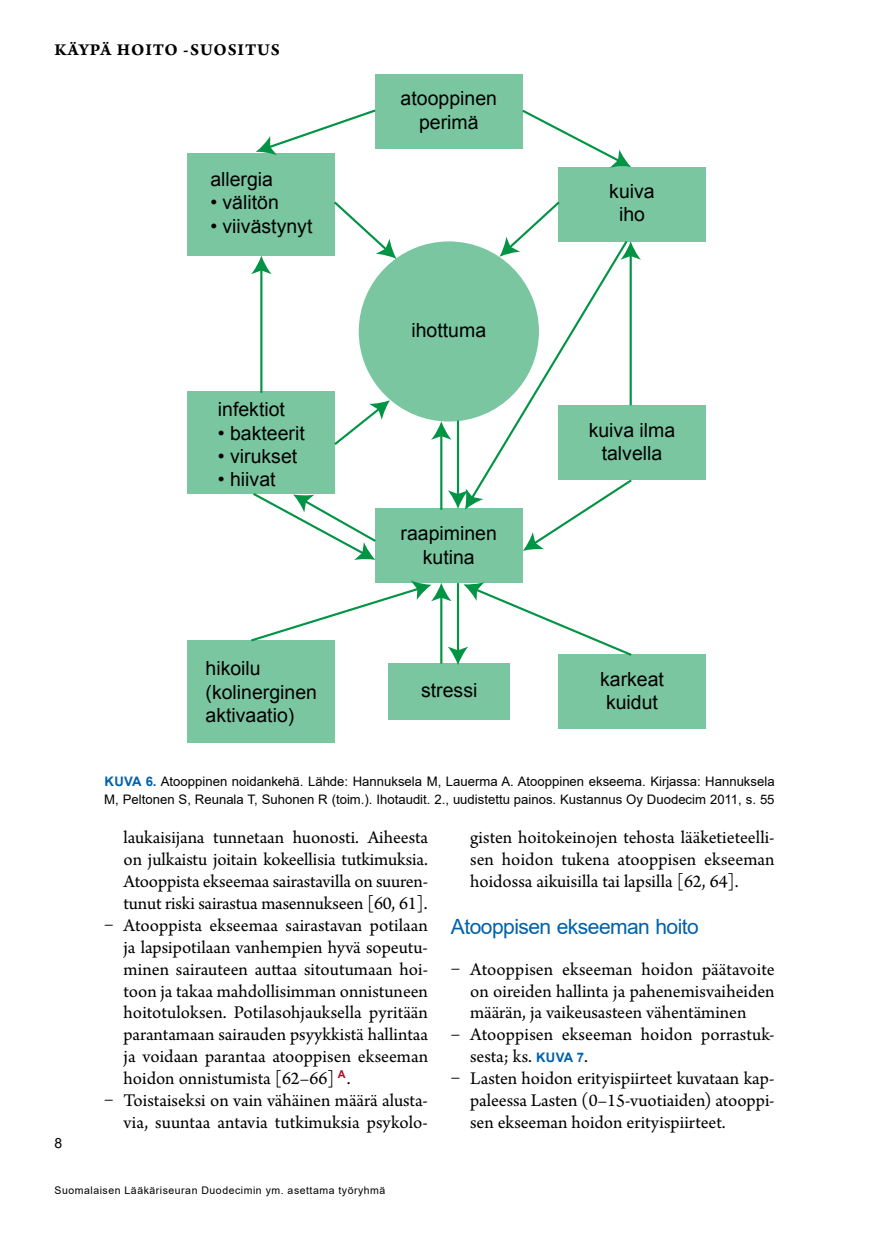
<style>
.page{position:relative;width:874px;height:1241px;background:#fff}
.page>*{position:absolute;margin:0;border:0;box-sizing:border-box;transform-origin:0 0}
.t1{font:21px "Arial";letter-spacing:-.025em;color:#0061aa}
.t2{font:19.43px/23.3px "Arial";color:#000;text-align:center}
.t3{font:18.9px/21.9px "Arno Pro";color:#000;text-align:justify}
.t4{font:17.5px "Arno Pro Bold Sm Text";letter-spacing:.05em;color:#000}
.t5{font:14px "Arial";color:#000}
.t6{font:13.12px/17.5px "Arial";color:#000}
.t7{font:10.5px "Arial";letter-spacing:.05em;color:#000}
.s1{font-weight:700;color:#0061aa}
.s2{font-family:"Arial";font-weight:700;font-size:13.12px;color:#0061aa}
</style>
<div class="page">
<div style="left:557px;top:167px;width:148px;height:74px;background:#79c6a0"></div>
<div style="left:374px;top:74px;width:148px;height:74px;background:#79c6a0"></div>
<div style="left:557px;top:405px;width:148px;height:75px;background:#79c6a0"></div>
<div style="left:374px;top:508px;width:148px;height:75px;background:#79c6a0"></div>
<div style="left:557px;top:654px;width:148px;height:74px;background:#79c6a0"></div>
<div style="left:187px;top:153px;width:148px;height:102px;background:#79c6a0"></div>
<div style="left:187px;top:391px;width:148px;height:103px;background:#79c6a0"></div>
<div style="left:187px;top:640px;width:148px;height:102px;background:#79c6a0"></div>
<div style="left:388px;top:663px;width:122px;height:57px;background:#79c6a0"></div>
<div style="left:358px;top:241px;width:180px;height:180px;background:#79c6a0;border-radius:50%"></div>
<svg style="left:256px;top:108px;width:121px;height:47px"></svg>
<svg style="left:519px;top:108px;width:111px;height:60px"></svg>
<svg style="left:331px;top:201px;width:65px;height:58px"></svg>
<hr style="left:260px;top:269px;width:2px;height:124px;background:#009444">
<svg style="left:251px;top:256px;width:20px;height:18px"></svg>
<svg style="left:251px;top:580px;width:381px;height:85px"></svg>
<svg style="left:253px;top:493px;width:123px;height:67px"></svg>
<svg style="left:431px;top:199px;width:209px;height:351px"></svg>
<svg style="left:334px;top:400px;width:55px;height:45px"></svg>
<p class="t4" style="left:55px;top:39px;width:226px">KÄYPÄ HOITO -SUOSITUS</p>
<p class="t2" style="left:210px;top:168px;width:64px">allergia</p>
<p class="t2" style="left:210px;top:191px;width:70px">• välitön</p>
<p class="t2" style="left:210px;top:214px;width:103px">• viivästynyt</p>
<p class="t2" style="left:218px;top:398px;width:69px">infektiot</p>
<p class="t2" style="left:218px;top:421px;width:88px">• bakteerit</p>
<p class="t2" style="left:218px;top:444px;width:81px">• virukset</p>
<p class="t2" style="left:218px;top:468px;width:59px">• hiivat</p>
<p class="t2" style="left:205px;top:657px;width:113px;text-align:left">hikoilu (kolinerginen aktivaatio)</p>
<p class="t2" style="left:400px;top:87px;width:98px">atooppinen perimä</p>
<p class="t2" style="left:411px;top:318px;width:76px">ihottuma</p>
<p class="t2" style="left:400px;top:522px;width:98px">raapiminen kutina</p>
<p class="t2" style="left:609px;top:179px;width:47px">kuiva iho</p>
<p class="t2" style="left:588px;top:418px;width:88px">kuiva ilma talvella</p>
<p class="t2" style="left:421px;top:678px;width:58px">stressi</p>
<p class="t2" style="left:599px;top:667px;width:65px">karkeat kuidut</p>
<p class="t6" style="left:104px;top:772px;width:671px"><span class="s1">KUVA 6.</span> Atooppinen noidankehä. Lähde: Hannuksela M, Lauerma A. Atooppinen ekseema. Kirjassa: Hannuksela<br>M, Peltonen S, Reunala T, Suhonen R (toim.). Ihotaudit. 2., uudistettu painos. Kustannus Oy Duodecim 2011, s. 55</p>
<p class="t5" style="left:55px;top:1133px;width:9px">8</p>
<p class="t3" style="left:123px;top:827px;width:306px">laukaisijana tunnetaan huonosti. Aiheesta on julkaistu joitain kokeellisia tutkimuksia.<br>Atooppista ekseemaa sairastavilla on suuren&shy;tunut riski sairastua masennukseen [60, 61].</p>
<p class="t3" style="left:123px;top:915px;width:306px;text-indent:-19px">– Atooppista ekseemaa sairastavan potilaan ja lapsipotilaan vanhempien hyvä sopeutu&shy;minen sairauteen auttaa sitoutumaan hoi&shy;toon ja takaa mahdollisimman onnistuneen hoitotuloksen. Potilasohjauksella pyritään parantamaan sairauden psyykkistä hallintaa ja voidaan parantaa atooppisen ekseeman hoidon onnistumista [62–66] <sup>A</sup>.</p>
<p class="t3" style="left:104px;top:1090px;width:325px;text-align:right">– Toistaiseksi on vain vähäinen määrä alusta&shy;via, suuntaa antavia tutkimuksia psykolo-</p>
<p class="t7" style="left:55px;top:1182px;width:332px">Suomalaisen Lääkäriseuran Duodecimin ym. asettama työryhmä</p>
<p class="t3" style="left:470px;top:827px;width:306px">gisten hoitokeinojen tehosta lääketieteelli&shy;sen hoidon tukena atooppisen ekseeman hoidossa aikuisilla tai lapsilla [62, 64].</p>
<p class="t1" style="left:450px;top:911px;width:249px">Atooppisen ekseeman hoito</p>
<p class="t3" style="left:470px;top:958px;width:306px;text-indent:-19px">– Atooppisen ekseeman hoidon päätavoite on oireiden hallinta ja pahenemisvaiheiden määrän, ja vaikeusasteen vähentäminen</p>
<p class="t3" style="left:470px;top:1024px;width:306px;text-indent:-19px">– Atooppisen ekseeman hoidon porrastuk&shy;sesta; ks. <span class="s2">KUVA 7</span>.</p>
<p class="t3" style="left:470px;top:1068px;width:306px;text-indent:-19px">– Lasten hoidon erityispiirteet kuvataan kap&shy;paleessa Lasten (0–15-vuotiaiden) atooppi&shy;sen ekseeman hoidon erityispiirteet.</p>
</div>
